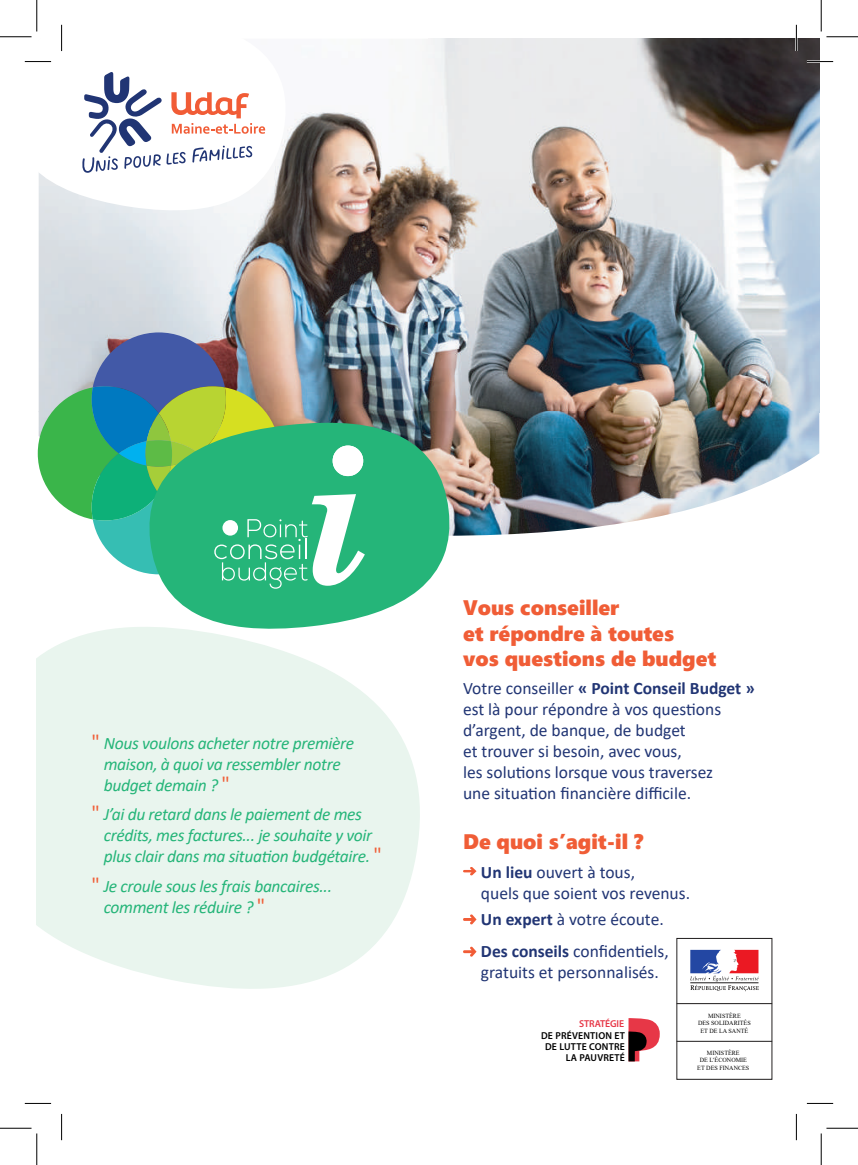
<style>
.page{position:relative;width:858px;height:1165px;background:#fff}
.page>*{position:absolute;margin:0;border:0;box-sizing:border-box;transform-origin:0 0}
.t1{font:21px/25.2px "Segoe UI Black";color:#f05d36}
.t2{font:17.5px/21px "Calibri";color:#213574}
.t3{font:italic 17.5px/21px "Calibri";letter-spacing:-.02em;color:#25b579}
.t4{font:600 9.97px/11.2px "Myriad Pro";letter-spacing:.02em;color:#000;text-align:right}
.t5{font:600 9.97px "Myriad Pro";letter-spacing:-.01em;color:#e73747}
.t6{font:6.3px/7.5px "Times New Roman";color:#000;text-align:center}
.s1{font-style:normal;font-size:21px;color:#f05d36}
.s2{font-weight:700}
</style>
<div class="page">
<img style="left:39px;top:39px;width:780px;height:497px">
<svg style="left:38px;top:39px;width:248px;height:172px"></svg>
<svg style="left:81px;top:71px;width:184px;height:102px"></svg>
<svg style="left:167px;top:422px;width:283px;height:204px;fill:#25b579"></svg>
<svg style="left:38px;top:332px;width:327px;height:257px;background:#68b392"></svg>
<svg style="left:463px;top:867px;width:13px;height:8px"></svg>
<svg style="left:463px;top:914px;width:13px;height:10px"></svg>
<svg style="left:463px;top:947px;width:13px;height:10px"></svg>
<svg style="left:37px;top:626px;width:383px;height:363px;fill:#e9f5ee"></svg>
<svg style="left:628px;top:1018px;width:31px;height:43px"></svg>
<hr style="left:676px;top:1041px;width:95px;height:1px;background:#211e1e">
<hr style="left:676px;top:1003px;width:95px;height:1px;background:#211e1e">
<svg style="left:690px;top:950px;width:68px;height:41px"></svg>
<hr style="left:25px;top:60px;width:26px;height:3px;background:#fff">
<hr style="left:806px;top:60px;width:26px;height:3px;background:#fff">
<hr style="left:60px;top:25px;width:3px;height:26px;background:#fff">
<hr style="left:795px;top:25px;width:2px;height:26px;background:#fff">
<svg style="left:25px;top:61px;width:26px;height:1px"></svg>
<svg style="left:806px;top:61px;width:26px;height:1px"></svg>
<svg style="left:25px;top:1103px;width:26px;height:1px"></svg>
<svg style="left:806px;top:1103px;width:26px;height:1px"></svg>
<svg style="left:61px;top:25px;width:1px;height:26px"></svg>
<svg style="left:61px;top:1114px;width:1px;height:26px"></svg>
<svg style="left:795px;top:25px;width:1px;height:26px"></svg>
<svg style="left:795px;top:1114px;width:1px;height:26px"></svg>
<hr style="left:0;top:36px;width:32px;height:1px;background:#000">
<hr style="left:826px;top:36px;width:31px;height:1px;background:#000">
<hr style="left:0;top:1128px;width:32px;height:1px;background:#000">
<hr style="left:826px;top:1128px;width:31px;height:1px;background:#000">
<hr style="left:36px;top:0;width:1px;height:32px;background:#000">
<hr style="left:36px;top:1133px;width:1px;height:32px;background:#000">
<hr style="left:820px;top:0;width:1px;height:32px;background:#000">
<hr style="left:820px;top:1133px;width:1px;height:32px;background:#000">
<p class="t3" style="left:104px;top:732px;width:252px;text-indent:-12px"><span class="s1">"</span> Nous voulons acheter notre première maison, à quoi va ressembler notre budget demain ? <span class="s1">"</span></p>
<p class="t3" style="left:104px;top:803px;width:280px;text-indent:-12px"><span class="s1">"</span> J’ai du retard dans le paiement de mes crédits, mes factures... je souhaite y voir plus clair dans ma situation budgétaire. <span class="s1">"</span></p>
<p class="t3" style="left:104px;top:875px;width:230px;text-indent:-12px"><span class="s1">"</span> Je croule sous les frais bancaires... comment les réduire ? <span class="s1">"</span></p>
<p class="t1" style="left:463px;top:594px;width:255px">Vous conseiller<br>et répondre à toutes<br>vos questions de budget</p>
<p class="t2" style="left:463px;top:677px;width:293px">Votre conseiller <span class="s2">« Point Conseil Budget » </span>est là pour répondre à vos questions d’argent, de banque, de budget<br>et trouver si besoin, avec vous,<br>les solutions lorsque vous traversez<br>une situation financière difficile.</p>
<p class="t1" style="left:463px;top:827px;width:181px">De quoi s’agit-il ?</p>
<p class="t2" style="left:481px;top:861px;width:210px"><span class="s2">Un lieu</span> ouvert à tous,<br>quels que soient vos revenus.</p>
<p class="t2" style="left:481px;top:903px;width:189px;line-height:32.2px"><span class="s2">Un expert</span> à votre écoute.<br><span class="s2">Des conseils</span> confidentiels,</p>
<p class="t2" style="left:481px;top:961px;width:179px">gratuits et personnalisés.</p>
<p class="t5" style="left:579px;top:1018px;width:46px">STRATÉGIE</p>
<p class="t4" style="left:541px;top:1029px;width:85px">DE PRÉVENTION ET<br>DE LUTTE CONTRE<br>LA PAUVRETÉ</p>
<p class="t6" style="left:697px;top:1012px;width:54px">MINISTÈRE<br>DES SOLIDARITÉS<br>ET DE LA SANTÉ</p>
<p class="t6" style="left:697px;top:1048px;width:54px">MINISTÈRE<br>DE L’ÉCONOMIE<br>ET DES FINANCES</p>
</div>
